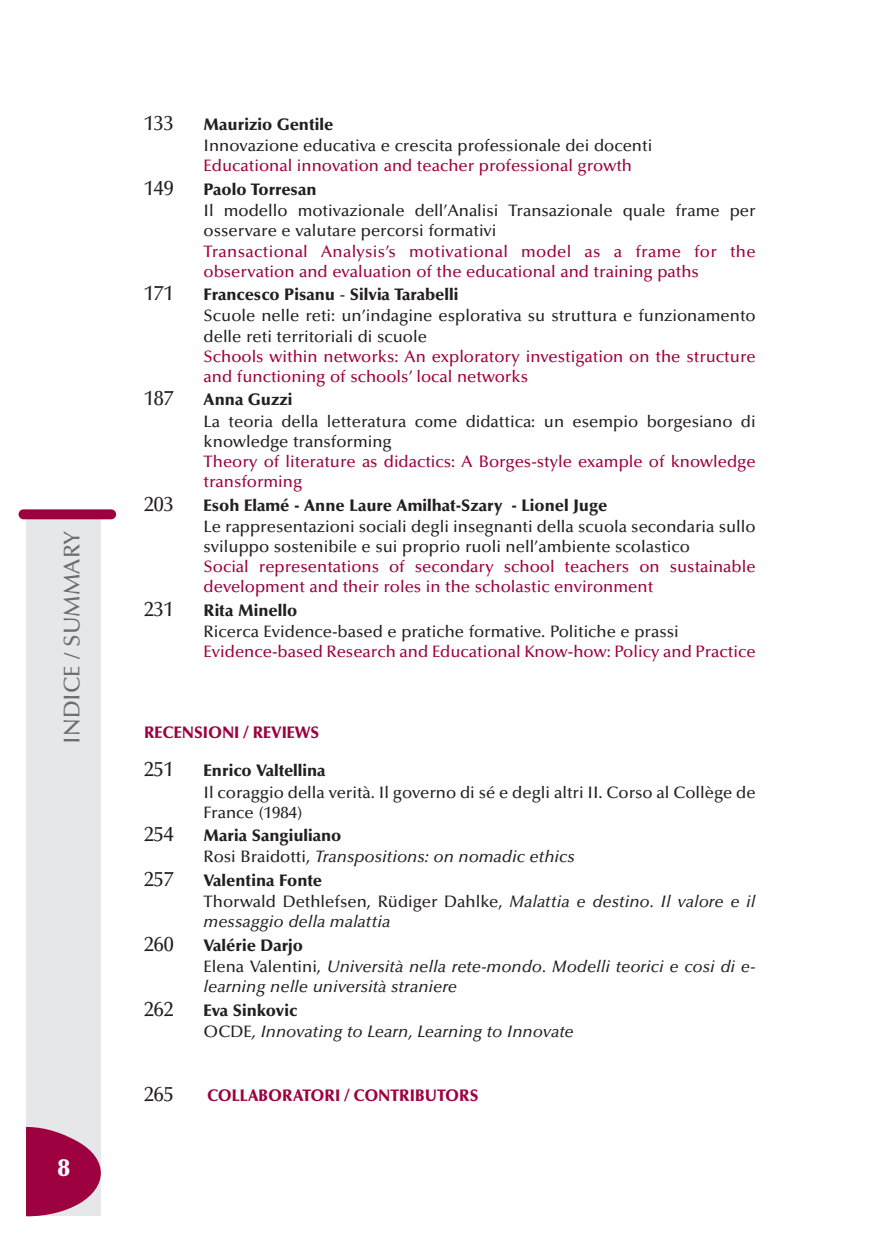
<style>
.page{position:relative;width:869px;height:1241px;background:#fff}
.page>*{position:absolute;margin:0;border:0;box-sizing:border-box;transform-origin:0 0}
.t1{font:900 24.5px "Optima";color:#fff}
.t2{font:500 22.75px "Optima";color:#6c6d70}
.t3{font:500 21px "Optima";color:#231f20;scale:.95 1}
.t4{font:500 16.62px/20.1px "Optima";color:#231f20}
.t5{font:500 16.62px/20.1px "Optima";color:#9d0140}
.t6{font:italic 500 16.62px/20.7px "Optima";color:#231f20}
.t7{font:900 16.62px "Optima";color:#231f20}
.t8{font:900 16.62px "Optima";color:#9d0140;scale:.95 1}
.s1{font-weight:900}
.s2{font-weight:900;font-style:normal}
.s3{font-style:normal}
</style>
<div class="page">
<div style="left:27px;top:517px;width:74px;height:698px;background:#e6e7e9"></div>
<div style="left:19px;top:509px;width:97px;height:10px;background:#9d0140;border-radius:5px"></div>
<svg style="left:26px;top:1126px;width:75px;height:90px"></svg>
<h2 class="t2" style="left:63px;top:743px;width:214px;rotate:-90deg">INDICE / SUMMARY</h2>
<h1 class="t1" style="left:58px;top:1157px;width:14px">8</h1>
<p class="t3" style="left:144px;top:115px;width:33px">133</p>
<p class="t7" style="left:203px;top:118px;width:131px">Maurizio Gentile</p>
<p class="t4" style="left:203px;top:137px;width:450px">Innovazione educativa e crescita professionale dei docenti</p>
<p class="t5" style="left:203px;top:157px;width:430px">Educational innovation and teacher professional growth</p>
<p class="t3" style="left:144px;top:179px;width:33px">149</p>
<p class="t7" style="left:203px;top:183px;width:114px">Paolo Torresan</p>
<p class="t4" style="left:203px;top:202px;width:553px">Il modello motivazionale dell’Analisi Transazionale quale frame per osservare e valutare percorsi formativi</p>
<p class="t5" style="left:203px;top:242px;width:553px">Transactional Analysis’s motivational model as a frame for the observation and evaluation of the educational and training paths</p>
<p class="t3" style="left:144px;top:285px;width:33px">171</p>
<p class="t4" style="left:203px;top:286px;width:553px;line-height:20.7px"><span class="s1">Francesco Pisanu</span> - <span class="s1">Silvia Tarabelli<br></span>Scuole nelle reti: un’indagine esplorativa su struttura e funzionamento delle reti territoriali di scuole</p>
<p class="t5" style="left:203px;top:348px;width:553px">Schools within networks: An exploratory investigation on the structure and functioning of schools’ local networks</p>
<p class="t3" style="left:144px;top:390px;width:33px">187</p>
<p class="t7" style="left:203px;top:393px;width:90px">Anna Guzzi</p>
<p class="t4" style="left:203px;top:412px;width:553px">La teoria della letteratura come didattica: un esempio borgesiano di knowledge transforming</p>
<p class="t5" style="left:203px;top:453px;width:553px">Theory of literature as didactics: A Borges-style example of knowledge transforming</p>
<p class="t3" style="left:144px;top:495px;width:33px">203</p>
<p class="t7" style="left:203px;top:498px;width:405px">Esoh Elamé - Anne Laure Amilhat-Szary - Lionel Juge</p>
<p class="t4" style="left:203px;top:518px;width:553px">Le rappresentazioni sociali degli insegnanti della scuola secondaria sullo sviluppo sostenibile e sui proprio ruoli nell’ambiente scolastico</p>
<p class="t5" style="left:203px;top:558px;width:553px">Social representations of secondary school teachers on sustainable development and their roles in the scholastic environment</p>
<p class="t3" style="left:144px;top:600px;width:33px">231</p>
<p class="t7" style="left:203px;top:603px;width:95px">Rita Minello</p>
<p class="t4" style="left:203px;top:623px;width:476px">Ricerca Evidence-based e pratiche formative. Politiche e prassi</p>
<p class="t5" style="left:203px;top:643px;width:553px">Evidence-based Research and Educational Know-how: Policy and Practice</p>
<p class="t8" style="left:144px;top:725px;width:186px">RECENSIONI / REVIEWS</p>
<p class="t3" style="left:144px;top:760px;width:33px">251</p>
<p class="t7" style="left:203px;top:763px;width:123px">Enrico Valtellina</p>
<p class="t4" style="left:203px;top:783px;width:553px">Il coraggio della verità. Il governo di sé e degli altri II. Corso al Collège de<br>France (1984)</p>
<p class="t3" style="left:144px;top:825px;width:33px">254</p>
<p class="t6" style="left:203px;top:826px;width:372px;line-height:21.3px"><span class="s2">Maria Sangiuliano<br></span><span class="s3">Rosi Braidotti,</span> Transpositions: on nomadic ethics</p>
<p class="t3" style="left:144px;top:870px;width:33px">257</p>
<p class="t6" style="left:203px;top:871px;width:553px"><span class="s2">Valentina Fonte<br></span><span class="s3">Thorwald Dethlefsen, Rüdiger Dahlke,</span> Malattia e destino. Il valore e il messaggio della malattia</p>
<p class="t3" style="left:144px;top:935px;width:33px">260</p>
<p class="t6" style="left:203px;top:936px;width:553px"><span class="s2">Valérie Darjo<br></span><span class="s3">Elena Valentini,</span> Università nella rete-mondo. Modelli teorici e cosi di e&shy;learning nelle università straniere</p>
<p class="t3" style="left:144px;top:1000px;width:33px">262</p>
<p class="t6" style="left:203px;top:1000px;width:371px;line-height:21.3px"><span class="s2">Eva Sinkovic<br></span><span class="s3">OCDE</span>, Innovating to Learn, Learning to Innovate</p>
<p class="t3" style="left:144px;top:1085px;width:33px">265</p>
<p class="t8" style="left:207px;top:1088px;width:287px">COLLABORATORI / CONTRIBUTORS</p>
</div>
